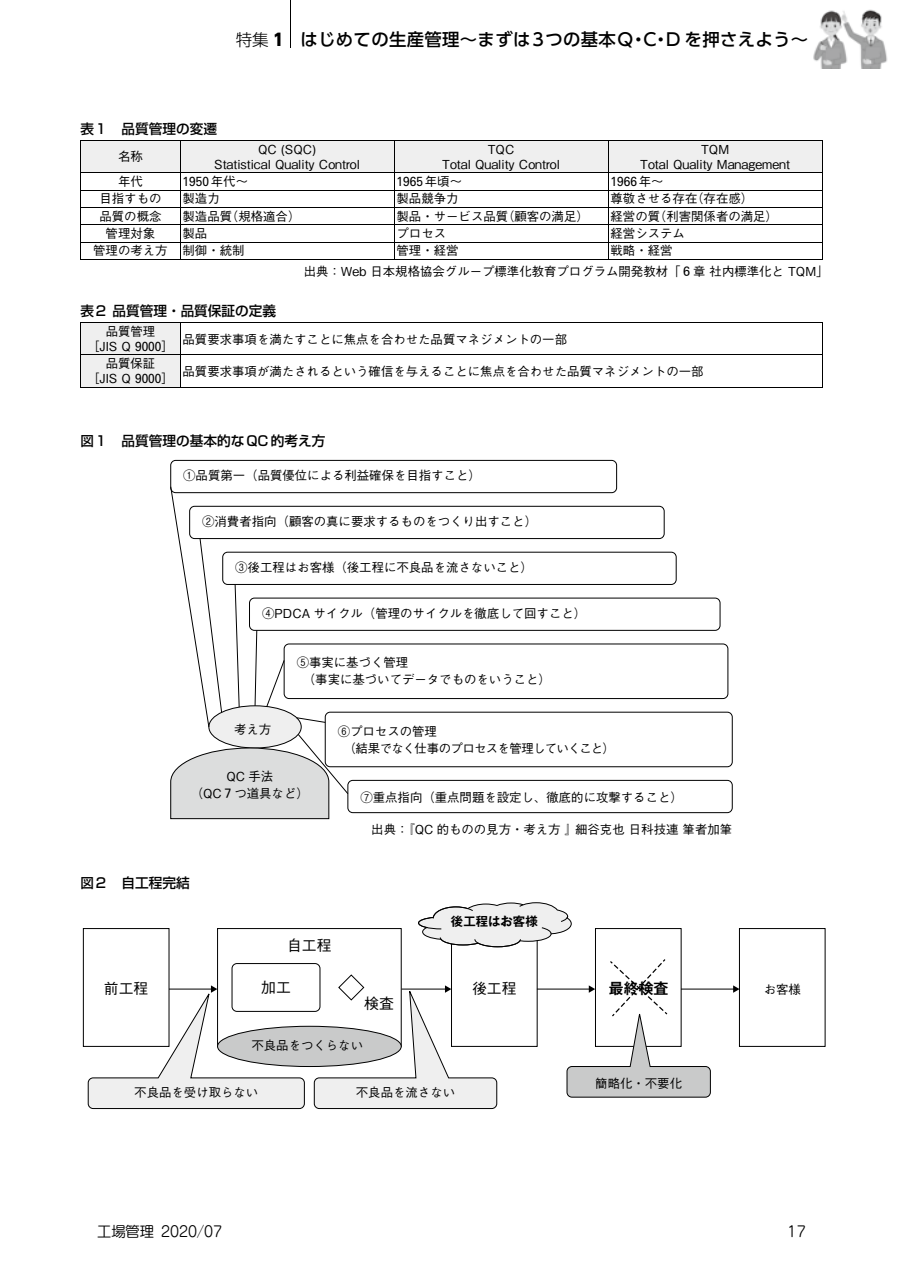
<style>
.page{position:relative;width:903px;height:1275px;background:#fff}
.page>*{position:absolute;margin:0;border:0;box-sizing:border-box;transform-origin:0 0}
.t1{font:500 17.32px "UD Shin Go Pro";letter-spacing:.02em;color:#000}
.t2{font:14.88px "Seurat Pro M";letter-spacing:-.045em;color:#000}
.t3{font:500 14.88px "Gothic BBB Pr 6";color:#000}
.t4{font:700 14.88px "Gothic MB101 Pro De";color:#000}
.t5{font:500 13.65px "Shin Go Pro";color:#000}
.t6{font:500 13.12px "Iwa O Go Pro";color:#000;scale:.91 1}
.t7{font:500 12.42px/20.1px "Gothic BBB Pr 6";color:#000}
.t8{font:500 12.42px/14.9px "Gothic BBB Pro";color:#000;text-align:center}
.t9{font:500 12.42px/17.3px "Gothic BBB Pro";letter-spacing:-.05em;color:#000}
.t10{font:700 12.42px "Gothic MB101 Pro De";color:#000}
.s1{font-weight:300;font-size:16.62px}
.s2{font-weight:800;font-size:16.62px}
.s3{font-family:"Gothic BBB Pr 6";font-size:12.42px}
.s4{font-family:"Gothic BBB Pro";font-size:12.42px}
.s5{font-family:"Gothic BBB Pr 6"}
.s6{font-family:"Gothic BBB Pro"}
.s7{font-family:"Iwa O Go Pro";font-size:13.12px}
</style>
<div class="page">
<img style="left:813px;top:9px;width:75px;height:59px">
<hr style="left:290px;top:0;width:1px;height:48px;background:#000">
<svg style="left:81px;top:140px;width:742px;height:119px"></svg>
<hr style="left:81px;top:259px;width:99px;height:1px;background:#000">
<hr style="left:180px;top:259px;width:214px;height:1px;background:#000">
<hr style="left:394px;top:259px;width:214px;height:1px;background:#000">
<hr style="left:608px;top:259px;width:214px;height:1px;background:#000">
<div style="left:82px;top:323px;width:98px;height:64px;background:#efefef"></div>
<hr style="left:81px;top:322px;width:99px;height:1px;background:#000">
<hr style="left:81px;top:323px;width:1px;height:32px;background:#000">
<hr style="left:180px;top:322px;width:642px;height:1px;background:#000">
<hr style="left:180px;top:323px;width:1px;height:32px;background:#000">
<hr style="left:822px;top:323px;width:1px;height:32px;background:#000">
<hr style="left:81px;top:355px;width:99px;height:1px;background:#000">
<hr style="left:81px;top:355px;width:1px;height:32px;background:#000">
<hr style="left:180px;top:355px;width:642px;height:1px;background:#000">
<hr style="left:180px;top:355px;width:1px;height:32px;background:#000">
<hr style="left:822px;top:355px;width:1px;height:32px;background:#000">
<hr style="left:81px;top:387px;width:99px;height:1px;background:#000">
<hr style="left:180px;top:387px;width:642px;height:1px;background:#000">
<div style="left:83px;top:928px;width:86px;height:119px;border:1px solid #000"></div>
<div style="left:451px;top:928px;width:86px;height:119px;border:1px solid #000"></div>
<div style="left:595px;top:928px;width:86px;height:119px;border:1px solid #000"></div>
<div style="left:739px;top:928px;width:86px;height:119px;border:1px solid #000"></div>
<div style="left:217px;top:928px;width:184px;height:119px;border:1px solid #000"></div>
<div style="left:232px;top:963px;width:88px;height:49px;border:1px solid #000;border-radius:5px"></div>
<div style="left:218px;top:1026px;width:183px;height:40px;background:#c9caca;border-radius:50%"></div>
<svg style="left:418px;top:902px;width:154px;height:45px"></svg>
<svg style="left:88px;top:985px;width:217px;height:124px"></svg>
<svg style="left:314px;top:974px;width:183px;height:135px"></svg>
<hr style="left:537px;top:989px;width:53px;height:1px;background:#000">
<svg style="left:566px;top:958px;width:145px;height:140px"></svg>
<hr style="left:681px;top:989px;width:53px;height:1px;background:#000">
<svg style="left:733px;top:985px;width:6px;height:8px"></svg>
<div style="left:170px;top:460px;width:447px;height:33px;border:1px solid #000;border-radius:5px"></div>
<div style="left:189px;top:506px;width:475px;height:33px;border:1px solid #000;border-radius:5px"></div>
<div style="left:222px;top:552px;width:454px;height:33px;border:1px solid #000;border-radius:5px"></div>
<div style="left:249px;top:598px;width:471px;height:33px;border:1px solid #000;border-radius:5px"></div>
<div style="left:348px;top:780px;width:384px;height:33px;border:1px solid #000;border-radius:5px"></div>
<div style="left:284px;top:644px;width:444px;height:55px;border:1px solid #000;border-radius:5px"></div>
<div style="left:325px;top:712px;width:407px;height:55px;border:1px solid #000;border-radius:5px"></div>
<div style="left:209px;top:706px;width:92px;height:42px;background:#efefef;border-radius:50%"></div>
<svg style="left:170px;top:486px;width:52px;height:241px"></svg>
<svg style="left:235px;top:584px;width:5px;height:124px"></svg>
<svg style="left:255px;top:630px;width:2px;height:76px"></svg>
<svg style="left:266px;top:660px;width:19px;height:47px"></svg>
<svg style="left:296px;top:717px;width:30px;height:6px"></svg>
<svg style="left:170px;top:734px;width:179px;height:85px"></svg>
<h1 class="t1" style="left:236px;top:25px;width:574px"><span class="s1">特集</span> <span class="s2">1</span> はじめての生産管理～まずは3つの基本Q・C・D を押さえよう～</h1>
<p class="t5" style="left:81px;top:117px;width:138px">表１　品質管理の変遷</p>
<p class="t7" style="left:118px;top:146px;width:26px">名称</p>
<p class="t8" style="left:214px;top:140px;width:147px">QC (SQC)<br>Statistical Quality Control</p>
<p class="t8" style="left:442px;top:140px;width:119px">TQC<br>Total Quality Control</p>
<p class="t8" style="left:640px;top:140px;width:151px">TQM<br>Total Quality Management</p>
<p class="t7" style="left:118px;top:170px;width:26px">年代</p>
<p class="t6" style="left:183px;top:172px;width:74px">1950 <span class="s3">年代</span><span class="s4">～</span></p>
<p class="t6" style="left:397px;top:172px;width:74px">1965 <span class="s3">年頃</span><span class="s4">～</span></p>
<p class="t6" style="left:610px;top:172px;width:60px">1966 <span class="s3">年</span><span class="s4">～</span></p>
<p class="t8" style="left:99px;top:190px;width:64px"><span class="s5">目指</span>すもの</p>
<p class="t7" style="left:183px;top:188px;width:39px">製造力</p>
<p class="t7" style="left:397px;top:188px;width:64px">製品競争力</p>
<p class="t7" style="left:610px;top:188px;width:144px">尊敬<span class="s6">させる</span>存在<span class="s6">（</span>存在感<span class="s6">）</span></p>
<p class="t7" style="left:99px;top:205px;width:64px">品質<span class="s6">の</span>概念</p>
<p class="t7" style="left:183px;top:205px;width:119px">製造品質<span class="s6">（</span>規格適合<span class="s6">）</span></p>
<p class="t7" style="left:397px;top:205px;width:194px">製品<span class="s6">・サービス</span>品質<span class="s6">（</span>顧客<span class="s6">の</span>満足<span class="s6">）</span></p>
<p class="t7" style="left:610px;top:205px;width:169px">経営<span class="s6">の</span>質<span class="s6">（</span>利害関係者<span class="s6">の</span>満足<span class="s6">）</span></p>
<p class="t7" style="left:106px;top:223px;width:51px">管理対象</p>
<p class="t7" style="left:183px;top:223px;width:26px">製品</p>
<p class="t8" style="left:396px;top:224px;width:51px">プロセス</p>
<p class="t8" style="left:610px;top:224px;width:76px"><span class="s5">経営</span>システム</p>
<p class="t7" style="left:93px;top:240px;width:153px">管理<span class="s6">の</span>考<span class="s6">え</span>方 制御<span class="s6">・</span>統制</p>
<p class="t7" style="left:396px;top:240px;width:64px">管理<span class="s6">・</span>経営</p>
<p class="t7" style="left:304px;top:240px;width:526px;text-indent:307px">戦略<span class="s6">・</span>経営<br>出典<span class="s6">：Web</span> 日本規格協会<span class="s6">グループ</span>標準化教育<span class="s6">プログラム</span>開発教材<span class="s6">「</span><span class="s7">６</span>章社内標準化<span class="s6">と TQM」</span></p>
<p class="t5" style="left:81px;top:299px;width:197px">表２ 品質管理・品質保証の定義</p>
<p class="t7" style="left:106px;top:321px;width:51px">品質管理</p>
<p class="t8" style="left:87px;top:337px;width:88px">［JIS Q <span class="s7">9000</span>］</p>
<p class="t8" style="left:183px;top:330px;width:386px"><span class="s5">品質要求事項</span>を<span class="s5">満</span>たすことに<span class="s5">焦点</span>を<span class="s5">合</span>わせた<span class="s5">品質</span>マネジメントの<span class="s5">一部</span></p>
<p class="t7" style="left:106px;top:353px;width:51px">品質保証</p>
<p class="t8" style="left:87px;top:370px;width:88px">［JIS Q <span class="s7">9000</span>］</p>
<p class="t8" style="left:183px;top:362px;width:522px"><span class="s5">品質要求事項</span>が<span class="s5">満</span>たされるという<span class="s5">確信</span>を<span class="s5">与</span>えることに<span class="s5">焦点</span>を<span class="s5">合</span>わせた<span class="s5">品質</span>マネジメントの<span class="s5">一部</span></p>
<p class="t5" style="left:81px;top:430px;width:246px">図１　品質管理の基本的な QC 的考え方</p>
<p class="t7" style="left:183px;top:464px;width:299px">①品質第一<span class="s6">（</span>品質優位<span class="s6">による</span>利益確保<span class="s6">を</span>目指<span class="s6">すこと）</span></p>
<p class="t8" style="left:202px;top:512px;width:336px"><span class="s5">②消費者指向</span>（<span class="s5">顧客</span>の<span class="s5">真</span>に<span class="s5">要求</span>するものをつくり<span class="s5">出</span>すこと）</p>
<p class="t7" style="left:235px;top:556px;width:299px">③後工程<span class="s6">はお</span>客様<span class="s6">（</span>後工程<span class="s6">に</span>不良品<span class="s6">を</span>流<span class="s6">さないこと）</span></p>
<p class="t8" style="left:262px;top:604px;width:326px"><span class="s5">④</span>PDCA サイクル（<span class="s5">管理</span>のサイクルを<span class="s5">徹底</span>して<span class="s5">回</span>すこと）</p>
<p class="t7" style="left:297px;top:651px;width:113px">⑤事実<span class="s6">に</span>基<span class="s6">づく</span>管理</p>
<p class="t8" style="left:303px;top:671px;width:250px">（<span class="s5">事実</span>に<span class="s5">基</span>づいてデータでものをいうこと）</p>
<p class="t9" style="left:343px;top:721px;width:273px;text-indent:-6px"><span class="s5">⑥</span>プロセスの<span class="s5">管理<br></span>（<span class="s5">結果</span>でなく<span class="s5">仕事</span>のプロセスを<span class="s5">管理</span>していくこと）</p>
<p class="t7" style="left:234px;top:719px;width:39px">考<span class="s6">え</span>方</p>
<p class="t8" style="left:191px;top:766px;width:120px;line-height:17.3px">QC <span class="s5">手法<br></span>（QC<span class="s7">７</span>つ<span class="s5">道具</span>など）</p>
<p class="t7" style="left:360px;top:787px;width:324px">⑦重点指向<span class="s6">（</span>重点問題<span class="s6">を</span>設定<span class="s6">し、</span>徹底的<span class="s6">に</span>攻撃<span class="s6">すること）</span></p>
<p class="t7" style="left:371px;top:819px;width:362px">出典<span class="s6">：『QC</span> 的<span class="s6">ものの</span>見方<span class="s6">・</span>考<span class="s6">え</span>方 <span class="s6">』</span>細谷克也日科技連筆者加筆</p>
<p class="t5" style="left:81px;top:872px;width:111px">図２　自工程完結</p>
<p class="t3" style="left:104px;top:976px;width:46px">前工程</p>
<p class="t3" style="left:287px;top:934px;width:46px">自工程</p>
<p class="t3" style="left:261px;top:976px;width:31px">加工</p>
<p class="t3" style="left:364px;top:991px;width:31px">検査</p>
<p class="t10" style="left:451px;top:911px;width:88px">後工程はお客様</p>
<p class="t3" style="left:472px;top:976px;width:46px">後工程</p>
<p class="t4" style="left:609px;top:976px;width:61px">最終検査</p>
<p class="t7" style="left:764px;top:978px;width:39px"><span class="s6">お</span>客様</p>
<p class="t8" style="left:251px;top:1036px;width:113px"><span class="s5">不良品</span>をつくらない</p>
<p class="t7" style="left:134px;top:1082px;width:126px">不良品<span class="s6">を</span>受<span class="s6">け</span>取<span class="s6">らない</span></p>
<p class="t7" style="left:356px;top:1082px;width:101px">不良品<span class="s6">を</span>流<span class="s6">さない</span></p>
<p class="t7" style="left:595px;top:1072px;width:88px">簡略化<span class="s6">・</span>不要化</p>
<p class="t2" style="left:97px;top:1222px;width:127px">工場管理 2020／07</p>
<p class="t2" style="left:787px;top:1222px;width:21px">17</p>
</div>
